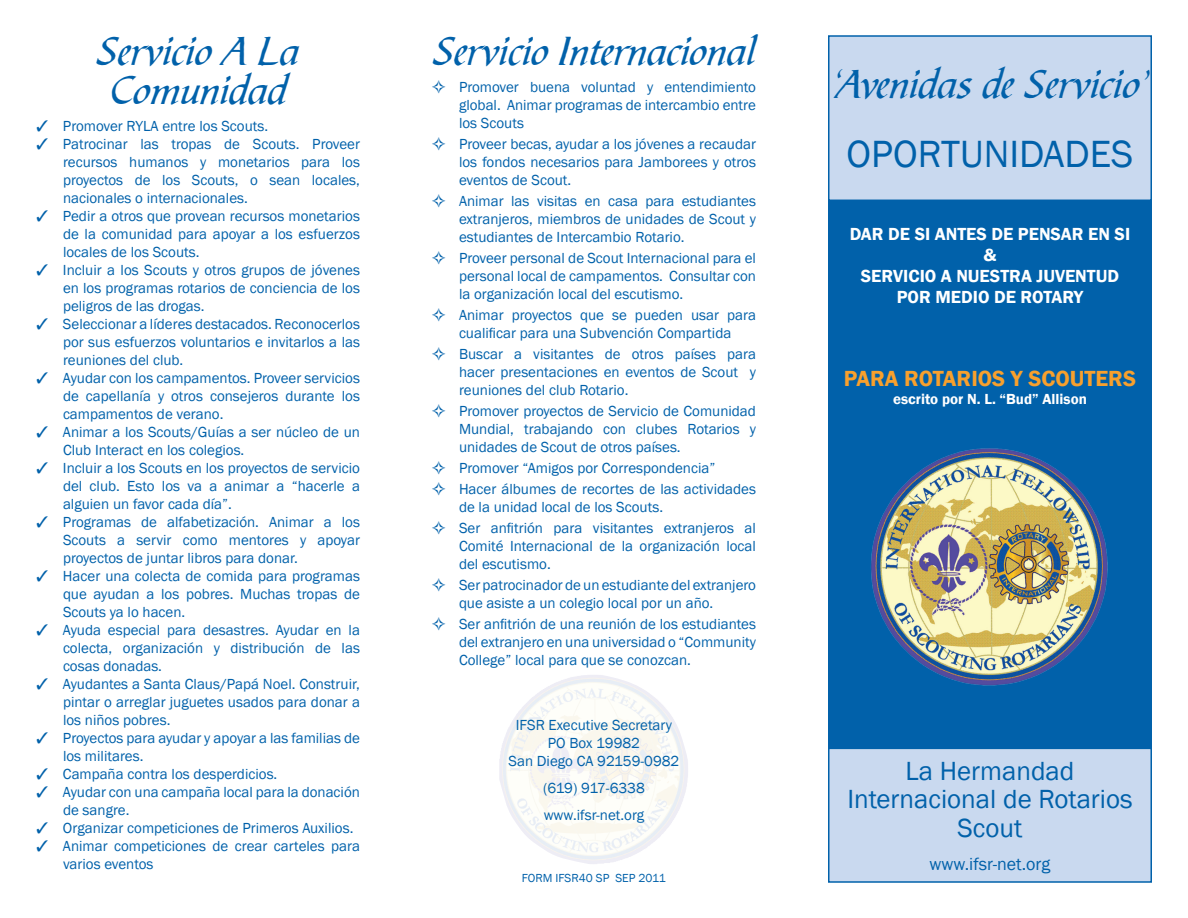
<style>
.page{position:relative;width:1188px;height:918px;background:#fff}
.page>*{position:absolute;margin:0;border:0;box-sizing:border-box;transform-origin:0 0}
.script{font:42px/39px "Bible Scr T";color:#0161aa;text-align:center}
.body{font:42px "Bible Scr T";color:#0161aa}
.body-2{font:39px "Franklin Gothic";color:#0161aa}
.body-3{font:27px/28.5px "Franklin Gothic";color:#0161aa;text-align:center}
.body-4{font:600 22.5px "Franklin Gothic";color:#f8a02d}
.body-5{font:600 18px/21px "Franklin Gothic";color:#fff;text-align:center}
.body-6{font:18px "Franklin Gothic";color:#0161aa}
.body_with_bullets{font:15px/18px "Franklin Gothic";color:#0161aa;text-align:justify}
.body-7{font:15px/18px "Franklin Gothic";color:#0161aa;text-align:center}
.body-8{font:600 15px "Franklin Gothic";color:#fff}
.body-9{font:12px "Franklin Gothic";color:#0161aa}
</style>
<div class="page">
<img style="left:499px;top:675px;width:189px;height:189px">
<div style="left:828px;top:196px;width:324px;height:559px;background:#0161aa"></div>
<div style="left:829px;top:36px;width:322px;height:164px;background:#c9d9ef"></div>
<div style="left:828px;top:35px;width:324px;height:166px;border:2px solid #0161aa"></div>
<div style="left:829px;top:748px;width:322px;height:134px;background:#c9d9ef"></div>
<div style="left:828px;top:748px;width:324px;height:135px;border:2px solid #0161aa"></div>
<img style="left:871px;top:448px;width:237px;height:238px">
<p class="script" style="left:97px;top:35px;width:204px">Servicio A La<br>Comunidad</p>
<p class="body_with_bullets" style="left:36px;top:117px;width:234px">✓ Promover RYLA entre los Scouts.</p>
<p class="body_with_bullets" style="left:63px;top:135px;width:299px;text-indent:-27px">✓ Patrocinar las tropas de Scouts. Proveer recursos humanos y monetarios para los proyectos de los Scouts, o sean locales, nacionales o internacionales.</p>
<p class="body_with_bullets" style="left:63px;top:207px;width:299px;text-indent:-27px">✓ Pedir a otros que provean recursos monetarios de la comunidad para apoyar a los esfuerzos locales de los Scouts.</p>
<p class="body_with_bullets" style="left:63px;top:261px;width:299px;text-indent:-27px">✓ Incluir a los Scouts y otros grupos de jóvenes en los programas rotarios de conciencia de los peligros de las drogas.</p>
<p class="body_with_bullets" style="left:63px;top:315px;width:299px;text-indent:-27px">✓ Seleccionar a líderes destacados. Reconocerlos por sus esfuerzos voluntarios e invitarlos a las reuniones del club.</p>
<p class="body_with_bullets" style="left:63px;top:369px;width:299px;text-indent:-27px">✓ Ayudar con los campamentos. Proveer servicios de capellanía y otros consejeros durante los campamentos de verano.</p>
<p class="body_with_bullets" style="left:63px;top:423px;width:298px;text-indent:-27px">✓ Animar a los Scouts/Guías a ser núcleo de un<br>Club Interact en los colegios.</p>
<p class="body_with_bullets" style="left:63px;top:459px;width:298px;text-indent:-27px">✓ Incluir a los Scouts en los proyectos de servicio del club. Esto los va a animar a “hacerle a alguien un favor cada día”.</p>
<p class="body_with_bullets" style="left:63px;top:513px;width:299px;text-indent:-27px">✓ Programas de alfabetización. Animar a los Scouts a servir como mentores y apoyar proyectos de juntar libros para donar.</p>
<p class="body_with_bullets" style="left:63px;top:567px;width:299px;text-indent:-27px">✓ Hacer una colecta de comida para programas que ayudan a los pobres. Muchas tropas de Scouts ya lo hacen.</p>
<p class="body_with_bullets" style="left:63px;top:621px;width:298px;text-indent:-27px">✓ Ayuda especial para desastres. Ayudar en la colecta, organización y distribución de las cosas donadas.</p>
<p class="body_with_bullets" style="left:63px;top:675px;width:298px;text-indent:-27px">✓ Ayudantes a Santa Claus/Papá Noel. Construir, pintar o arreglar juguetes usados para donar a los niños pobres.</p>
<p class="body_with_bullets" style="left:63px;top:729px;width:299px;text-indent:-27px">✓ Proyectos para ayudar y apoyar a las familias de los militares.</p>
<p class="body_with_bullets" style="left:36px;top:765px;width:243px">✓ Campaña contra los desperdicios.</p>
<p class="body_with_bullets" style="left:63px;top:783px;width:299px;text-indent:-27px">✓ Ayudar con una campaña local para la donación de sangre.</p>
<p class="body_with_bullets" style="left:36px;top:819px;width:319px">✓ Organizar competiciones de Primeros Auxilios.</p>
<p class="body_with_bullets" style="left:63px;top:837px;width:299px;text-indent:-27px">✓ Animar competiciones de crear carteles para varios eventos</p>
<p class="script" style="left:433px;top:35px;width:323px">Servicio Internacional</p>
<p class="body_with_bullets" style="left:459px;top:78px;width:299px">Promover buena voluntad y entendimiento global. Animar programas de intercambio entre los Scouts</p>
<p class="body_with_bullets" style="left:459px;top:135px;width:299px">Proveer becas, ayudar a los jóvenes a recaudar los fondos necesarios para Jamborees y otros eventos de Scout.</p>
<p class="body_with_bullets" style="left:459px;top:192px;width:299px">Animar las visitas en casa para estudiantes extranjeros, miembros de unidades de Scout y estudiantes de Intercambio Rotario.</p>
<p class="body_with_bullets" style="left:459px;top:249px;width:299px">Proveer personal de Scout Internacional para el personal local de campamentos. Consultar con la organización local del escutismo.</p>
<p class="body_with_bullets" style="left:459px;top:306px;width:299px">Animar proyectos que se pueden usar para cualificar para una Subvención Compartida</p>
<p class="body_with_bullets" style="left:459px;top:345px;width:299px">Buscar a visitantes de otros países para hacer presentaciones en eventos de Scout y reuniones del club Rotario.</p>
<p class="body_with_bullets" style="left:459px;top:402px;width:299px">Promover proyectos de Servicio de Comunidad Mundial, trabajando con clubes Rotarios y unidades de Scout de otros países.</p>
<p class="body_with_bullets" style="left:459px;top:459px;width:258px">Promover “Amigos por Correspondencia”</p>
<p class="body_with_bullets" style="left:459px;top:480px;width:299px">Hacer álbumes de recortes de las actividades de la unidad local de los Scouts.</p>
<p class="body_with_bullets" style="left:459px;top:519px;width:299px">Ser anfitrión para visitantes extranjeros al Comité Internacional de la organización local del escutismo.</p>
<p class="body_with_bullets" style="left:459px;top:576px;width:299px">Ser patrocinador de un estudiante del extranjero que asiste a un colegio local por un año.</p>
<p class="body_with_bullets" style="left:459px;top:615px;width:299px">Ser anfitrión de una reunión de los estudiantes del extranjero en una universidad o “Community College” local para que se conozcan.</p>
<p class="body-7" style="left:509px;top:716px;width:172px">IFSR Executive Secretary<br>PO Box 19982<br>San Diego CA 92159-0982</p>
<p class="body-7" style="left:543px;top:779px;width:103px">(619) 917-6338</p>
<p class="body-7" style="left:544px;top:806px;width:102px">www.ifsr-net.org</p>
<p class="body-9" style="left:522px;top:871px;width:146px">FORM IFSR40 SP SEP 2011</p>
<p class="body" style="left:832px;top:61px;width:317px">‘Avenidas de Servicio’</p>
<p class="body-2" style="left:847px;top:130px;width:288px">OPORTUNIDADES</p>
<p class="body-5" style="left:850px;top:224px;width:282px">DAR DE SI ANTES DE PENSAR EN SI &amp;<br>SERVICIO A NUESTRA JUVENTUD<br>POR MEDIO DE ROTARY</p>
<p class="body-4" style="left:844px;top:364px;width:294px">PARA ROTARIOS Y SCOUTERS</p>
<p class="body-8" style="left:893px;top:389px;width:195px">escrito por N. L. “Bud” Allison</p>
<p class="body-3" style="left:847px;top:757px;width:287px">La Hermandad<br>Internacional de Rotarios<br>Scout</p>
<p class="body-6" style="left:930px;top:852px;width:122px">www.ifsr-net.org</p>
</div>
